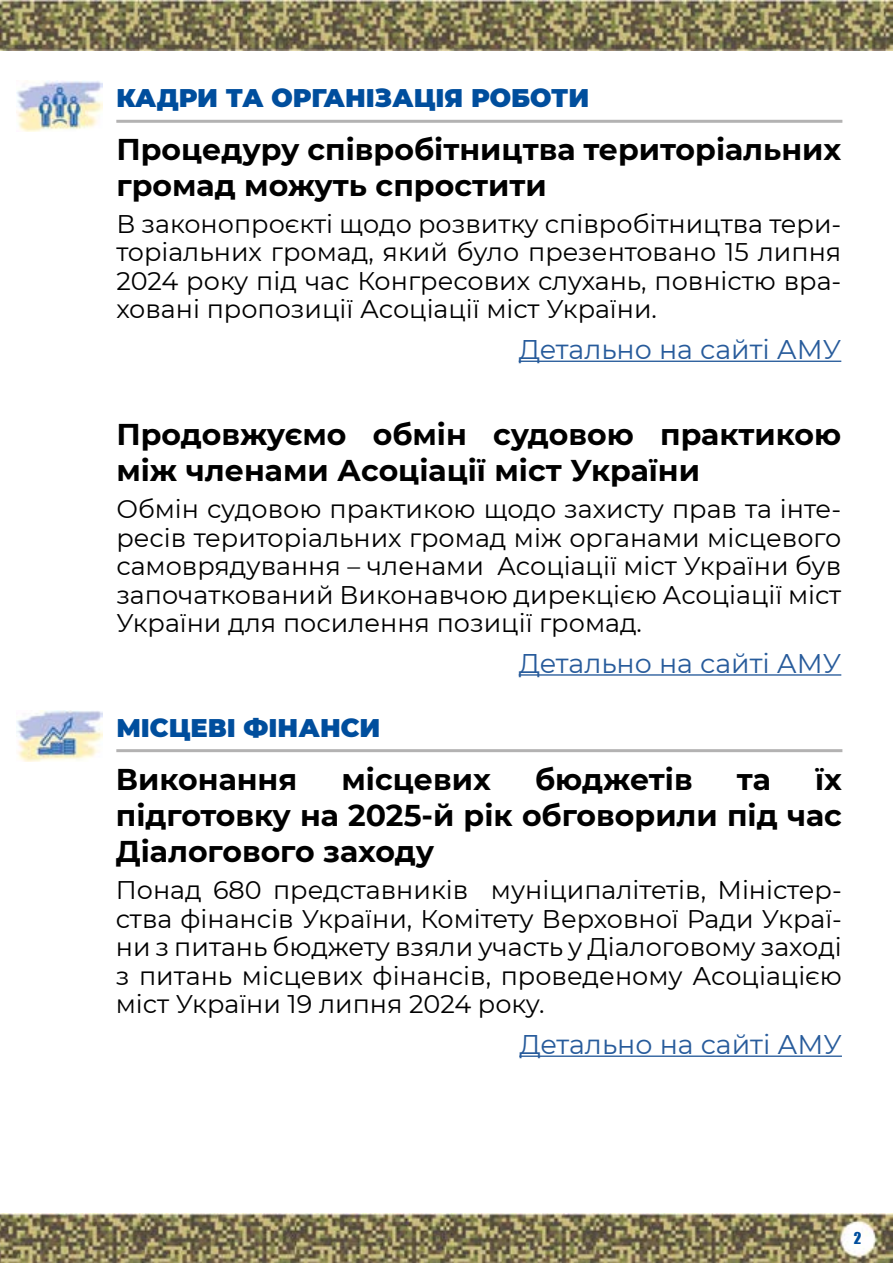
<style>
.page{position:relative;width:893px;height:1263px;background:#fff}
.page>*{position:absolute;margin:0;border:0;box-sizing:border-box;transform-origin:0 0}
.t1{font:700 30px/36px "Montserrat";color:#000}
.t2{font:27px "Montserrat";color:#275b9b}
.t3{font:25.5px/28.5px "Montserrat";color:#000;text-align:justify}
.t4{font:900 25.5px "Montserrat";color:#004e9d}
.t5{font:15px "Impact";color:#004e9d}
</style>
<div class="page">
<img style="left:0;top:0;width:893px;height:50px">
<img style="left:0;top:1213px;width:893px;height:50px">
<img style="left:17px;top:81px;width:85px;height:51px">
<hr style="left:116px;top:120px;width:726px;height:3px;background:#b3b2b2">
<hr style="left:519px;top:361px;width:322px;height:1px;background:#275b9b">
<hr style="left:519px;top:674px;width:322px;height:2px;background:#275b9b">
<img style="left:17px;top:710px;width:85px;height:51px">
<hr style="left:116px;top:749px;width:726px;height:3px;background:#b3b2b2">
<hr style="left:519px;top:1055px;width:323px;height:2px;background:#275b9b">
<p class="t4" style="left:116px;top:79px;width:474px">КАДРИ ТА ОРГАНІЗАЦІЯ РОБОТИ</p>
<p class="t1" style="left:116px;top:130px;width:726px">Процедуру співробітництва територіальних громад можуть спростити</p>
<p class="t3" style="left:116px;top:209px;width:726px">В законопроєкті щодо розвитку співробітництва тери&shy;торіальних громад, який було презентовано 15 липня 2024 року під час Конгресових слухань, повністю вра&shy;ховані пропозиції Асоціації міст України.</p>
<p class="t2" style="left:519px;top:331px;width:324px">Детально на сайті АМУ</p>
<p class="t1" style="left:116px;top:415px;width:726px">Продовжуємо обмін судовою практикою між членами Асоціації міст України</p>
<p class="t3" style="left:116px;top:494px;width:726px">Обмін судовою практикою щодо захисту прав та інте&shy;ресів територіальних громад між органами місцевого самоврядування – членами Асоціації міст України був започаткований Виконавчою дирекцією Асоціації міст України для посилення позиції громад.</p>
<p class="t2" style="left:519px;top:645px;width:324px">Детально на сайті АМУ</p>
<p class="t4" style="left:116px;top:708px;width:266px">МІСЦЕВІ ФІНАНСИ</p>
<p class="t1" style="left:116px;top:760px;width:183px">Виконання</p>
<p class="t1" style="left:341px;top:760px;width:151px">місцевих</p>
<p class="t1" style="left:535px;top:760px;width:159px">бюджетів</p>
<p class="t1" style="left:737px;top:760px;width:36px">та</p>
<p class="t1" style="left:116px;top:760px;width:728px;text-align:justify;text-indent:699px">їх підготовку на 2025-й рік обговорили під час Діалогового заходу</p>
<p class="t3" style="left:116px;top:875px;width:728px">Понад 680 представників муніципалітетів, Міністер&shy;ства фінансів України, Комітету Верховної Ради Украї&shy;ни з питань бюджету взяли участь у Діалоговому заході з питань місцевих фінансів, проведеному Асоціацією міст України 19 липня 2024 року.</p>
<p class="t2" style="left:519px;top:1026px;width:324px">Детально на сайті АМУ</p>
<p class="t5" style="left:854px;top:1226px;width:9px">2</p>
</div>
